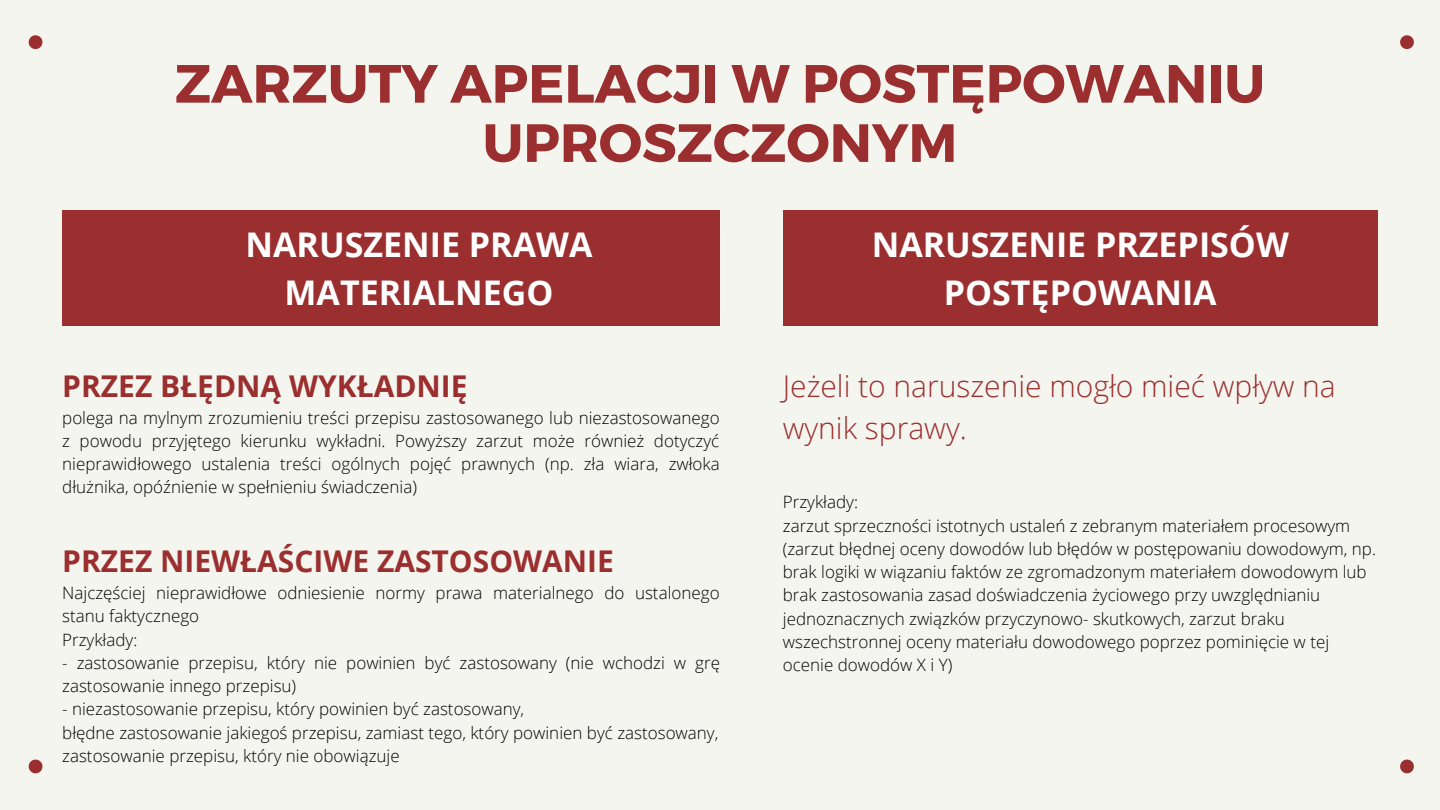
<style>
.page{position:relative;width:1440px;height:810px;background:#f5f5ef}
.page>*{position:absolute;margin:0;border:0;box-sizing:border-box;transform-origin:0 0}
.t1{font:700 53.7px/59.2px "Montserrat";color:#9b2f2f;text-align:center}
.t2{font:700 34px/47.2px "Open Sans";color:#fff;text-align:center}
.t3{font:700 30px "Open Sans";color:#9b2f2f}
.t4{font:300 30px/42px "Open Sans";color:#9b2f2f}
.t5{font:300 17px/23.2px "Open Sans";color:#000}
</style>
<div class="page">
<svg style="left:1400px;top:760px;width:14px;height:13px"></svg>
<svg style="left:1400px;top:35px;width:14px;height:14px"></svg>
<svg style="left:29px;top:760px;width:13px;height:13px"></svg>
<svg style="left:29px;top:35px;width:13px;height:14px"></svg>
<div style="left:62px;top:210px;width:658px;height:116px;background:#9b2f2f"></div>
<div style="left:783px;top:210px;width:595px;height:116px;background:#9b2f2f"></div>
<p class="t1" style="left:175px;top:51px;width:1092px">ZARZUTY APELACJI W POSTĘPOWANIU<br>UPROSZCZONYM</p>
<p class="t2" style="left:246px;top:221px;width:348px">NARUSZENIE PRAWA<br>MATERIALNEGO</p>
<p class="t2" style="left:872px;top:221px;width:419px">NARUSZENIE PRZEPISÓW<br>POSTĘPOWANIA</p>
<p class="t3" style="left:62px;top:365px;width:407px">PRZEZ BŁĘDNĄ WYKŁADNIĘ</p>
<p class="t5" style="left:62px;top:405px;width:659px;text-align:justify">polega na mylnym zrozumieniu treści przepisu zastosowanego lub niezastosowanego z powodu przyjętego kierunku wykładni. Powyższy zarzut może również dotyczyć nieprawidłowego ustalenia treści ogólnych pojęć prawnych (np. zła wiara, zwłoka dłużnika, opóźnienie w spełnieniu świadczenia)</p>
<p class="t3" style="left:62px;top:540px;width:553px">PRZEZ NIEWŁAŚCIWE ZASTOSOWANIE</p>
<p class="t5" style="left:62px;top:581px;width:659px">Najczęściej nieprawidłowe odniesienie normy prawa materialnego do ustalonego stanu faktycznego</p>
<p class="t5" style="left:62px;top:627px;width:77px">Przykłady:</p>
<p class="t5" style="left:62px;top:651px;width:659px">- zastosowanie przepisu, który nie powinien być zastosowany (nie wchodzi w grę zastosowanie innego przepisu)</p>
<p class="t5" style="left:62px;top:697px;width:464px">- niezastosowanie przepisu, który powinien być zastosowany,</p>
<p class="t5" style="left:62px;top:720px;width:658px">błędne zastosowanie jakiegoś przepisu, zamiast tego, który powinien być zastosowany,</p>
<p class="t5" style="left:62px;top:744px;width:339px">zastosowanie przepisu, który nie obowiązuje</p>
<p class="t4" style="left:783px;top:364px;width:555px">Jeżeli to naruszenie mogło mieć wpływ na wynik sprawy.</p>
<p class="t5" style="left:783px;top:490px;width:77px">Przykłady:</p>
<p class="t5" style="left:783px;top:513px;width:595px">zarzut sprzeczności istotnych ustaleń z zebranym materiałem procesowym (zarzut błędnej oceny dowodów lub błędów w postępowaniu dowodowym, np. brak logiki w wiązaniu faktów ze zgromadzonym materiałem dowodowym lub brak zastosowania zasad doświadczenia życiowego przy uwzględnianiu jednoznacznych związków przyczynowo- skutkowych, zarzut braku wszechstronnej oceny materiału dowodowego poprzez pominięcie w tej ocenie dowodów X i Y)</p>
</div>
